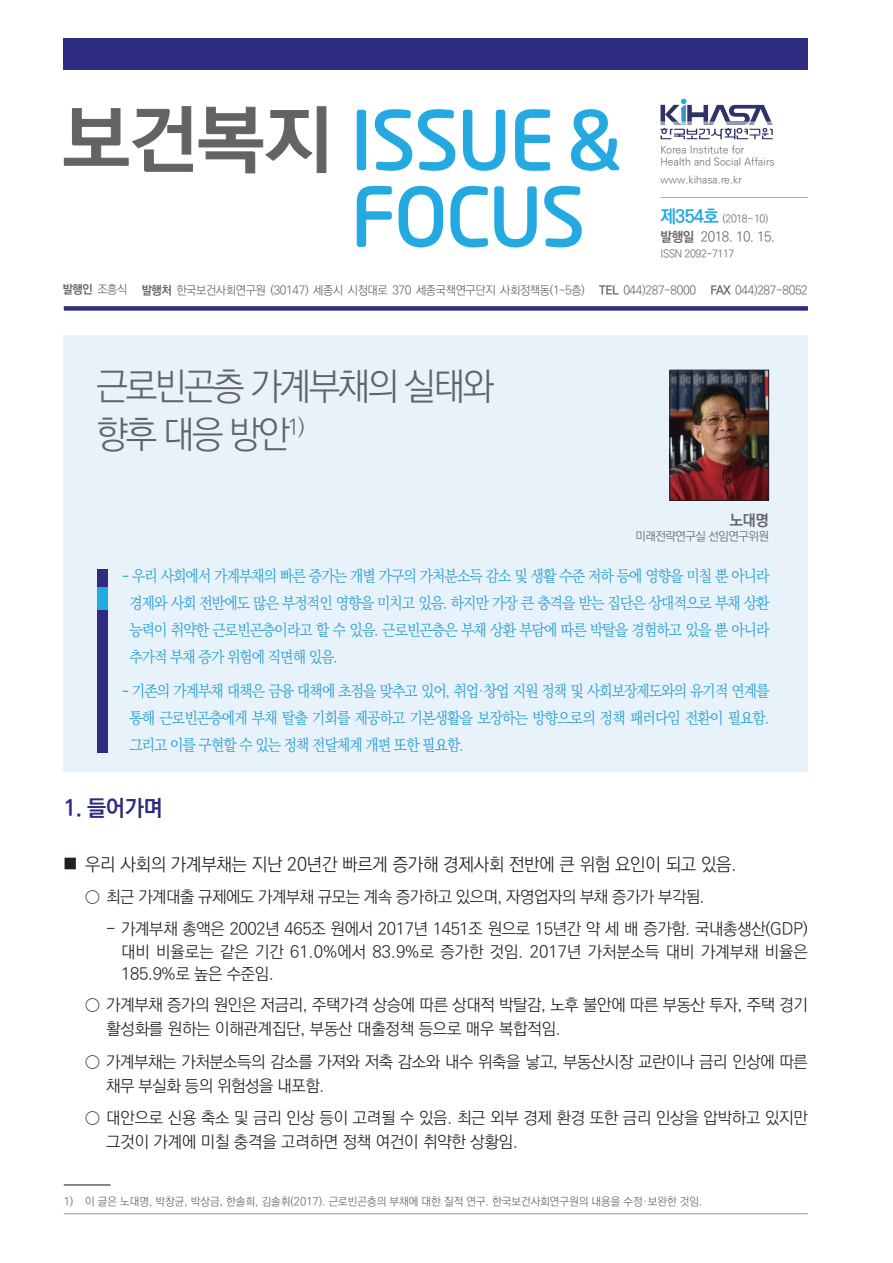
<style>
.page{position:relative;width:893px;height:1263px;background:#fff}
.page>*{position:absolute;margin:0;border:0;box-sizing:border-box;transform-origin:0 0}
.t1{font:700 73.5px "Ko Pub Dotum";color:#636366;scale:1.05 1}
.t2{font:300 37.5px/48px "Ko Pub Dotum";letter-spacing:-.07em;color:#636366}
.t3{font:700 22.5px "Ko Pub Dotum";color:#2e2c81}
.t4{font:300 18px "Ko Pub Dotum";letter-spacing:-.01em;color:#231f20}
.t5{font:300 16.5px/24px "Ko Pub Dotum";letter-spacing:-.02em;color:#231f20}
.t6{font:300 15.75px/27px "Ko Pub Batang";letter-spacing:-.06em;color:#209bce;text-align:justify;scale:.9 1}
.t7{font:700 15.3px "Ko Pub Dotum";color:#636366}
.t8{font:300 13.5px "Ko Pub Dotum";letter-spacing:-.03em;color:#636366}
.t9{font:300 12px "Ko Pub Dotum";letter-spacing:-.03em;color:#636366}
.t10{font:300 11.25px "Ko Pub Dotum";color:#636366}
.t11{font:300 10.5px "Ko Pub Dotum";letter-spacing:-.03em;color:#636366}
.t12{font:300 10.2px/12px "Ko Pub Dotum";letter-spacing:.01em;color:#636366}
.s1{font-weight:700;font-size:18px;color:#24aae1}
.s2{font-weight:700}
.s3{font-size:15px}
</style>
<div class="page">
<hr style="left:660px;top:197px;width:148px;height:1px;background:#a8a9ad">
<div style="left:64px;top:38px;width:744px;height:32px;background:#2e2c81"></div>
<svg style="left:356px;top:109px;width:264px;height:62px"></svg>
<svg style="left:356px;top:185px;width:226px;height:63px"></svg>
<svg style="left:64px;top:106px;width:263px;height:68px"></svg>
<div style="left:64px;top:336px;width:744px;height:436px;background:#e7f2fa"></div>
<div style="left:64px;top:306px;width:744px;height:5px;background:#2e2c81"></div>
<div style="left:98px;top:569px;width:10px;height:183px;background:#2e2c81"></div>
<div style="left:98px;top:588px;width:10px;height:22px;background:#24aae1"></div>
<svg style="left:660px;top:99px;width:113px;height:40px"></svg>
<hr style="left:64px;top:1213px;width:744px;height:1px;background:#939598">
<hr style="left:64px;top:1184px;width:47px;height:2px;background:#636366">
<img style="left:672px;top:372px;width:95px;height:127px">
<div style="left:670px;top:370px;width:99px;height:131px;border:1px solid #231f20"></div>
<h1 class="t1" style="left:63px;top:103px;width:258px">보건복지</h1>
<p class="t12" style="left:660px;top:144px;width:116px">Korea Institute for<br>Health and Social Affairs</p>
<p class="t12" style="left:660px;top:174px;width:83px">www.kihasa.re.kr</p>
<p class="t11" style="left:660px;top:213px;width:109px"><span class="s1">제354호</span> (2018-10)</p>
<p class="t8" style="left:660px;top:230px;width:116px"><span class="s2">발행일</span> 2018. 10. 15.</p>
<p class="t11" style="left:660px;top:248px;width:75px">ISSN 2092-7117</p>
<p class="t9" style="left:63px;top:284px;width:747px"><span class="s2">발행인</span> 조흥식 <span class="s2">발행처</span> 한국보건사회연구원 (30147) 세종시 시청대로 370 세종국책연구단지 사회정책동(1~5층) <span class="s2">TEL</span> 044)287-8000 <span class="s2">FAX</span> 044)287-8052</p>
<h2 class="t2" style="left:97px;top:364px;width:399px">근로빈곤층 가계부채의 실태와 향후 대응 방안<sup>1)</sup></h2>
<p class="t7" style="left:730px;top:513px;width:40px">노대명</p>
<p class="t9" style="left:635px;top:531px;width:135px">미래전략연구실 선임연구위원</p>
<p class="t6" style="left:129px;top:563px;width:713px;text-indent:-7px">- 우리 사회에서 가계부채의 빠른 증가는 개별 가구의 가처분소득 감소 및 생활 수준 저하 등에 영향을 미칠 뿐 아니라 경제와 사회 전반에도 많은 부정적인 영향을 미치고 있음. 하지만 가장 큰 충격을 받는 집단은 상대적으로 부채 상환 능력이 취약한 근로빈곤층이라고 할 수 있음. 근로빈곤층은 부채 상환 부담에 따른 박탈을 경험하고 있을 뿐 아니라 추가적 부채 증가 위험에 직면해 있음.</p>
<p class="t6" style="left:129px;top:678px;width:713px;text-indent:-7px">- 기존의 가계부채 대책은 금융 대책에 초점을 맞추고 있어, 취업·창업 지원 정책 및 사회보장제도와의 유기적 연계를 통해 근로빈곤층에게 부채 탈출 기회를 제공하고 기본생활을 보장하는 방향으로의 정책 패러다임 전환이 필요함. 그리고 이를 구현할 수 있는 정책 전달체계 개편 또한 필요함.</p>
<h3 class="t3" style="left:64px;top:797px;width:100px">1. 들어가며</h3>
<p class="t4" style="left:64px;top:855px;width:674px"><span class="s3">■</span> 우리 사회의 가계부채는 지난 20년간 빠르게 증가해 경제사회 전반에 큰 위험 요인이 되고 있음.</p>
<p class="t5" style="left:85px;top:885px;width:621px">○ 최근 가계대출 규제에도 가계부채 규모는 계속 증가하고 있으며, 자영업자의 부채 증가가 부각됨.</p>
<p class="t5" style="left:121px;top:919px;width:688px;line-height:22.5px;text-align:justify;text-indent:-15px">- 가계부채 총액은 2002년 465조 원에서 2017년 1451조 원으로 15년간 약 세 배 증가함. 국내총생산(GDP) 대비 비율로는 같은 기간 61.0%에서 83.9%로 증가한 것임. 2017년 가처분소득 대비 가계부채 비율은 185.9%로 높은 수준임.</p>
<p class="t5" style="left:106px;top:994px;width:703px;text-indent:-21px">○ 가계부채 증가의 원인은 저금리, 주택가격 상승에 따른 상대적 박탈감, 노후 불안에 따른 부동산 투자, 주택 경기 활성화를 원하는 이해관계집단, 부동산 대출정책 등으로 매우 복합적임.</p>
<p class="t5" style="left:106px;top:1050px;width:703px;text-indent:-21px">○ 가계부채는 가처분소득의 감소를 가져와 저축 감소와 내수 위축을 낳고, 부동산시장 교란이나 금리 인상에 따른 채무 부실화 등의 위험성을 내포함.</p>
<p class="t5" style="left:106px;top:1107px;width:703px;text-indent:-21px">○ 대안으로 신용 축소 및 금리 인상 등이 고려될 수 있음. 최근 외부 경제 환경 또한 금리 인상을 압박하고 있지만 그것이 가계에 미칠 충격을 고려하면 정책 여건이 취약한 상황임.</p>
<p class="t10" style="left:64px;top:1196px;width:640px">1) 이 글은 노대명, 박창균, 박상금, 한솔희, 김솔휘(2017). 근로빈곤층의 부채에 대한 질적 연구. 한국보건사회연구원의 내용을 수정·보완한 것임.</p>
</div>
